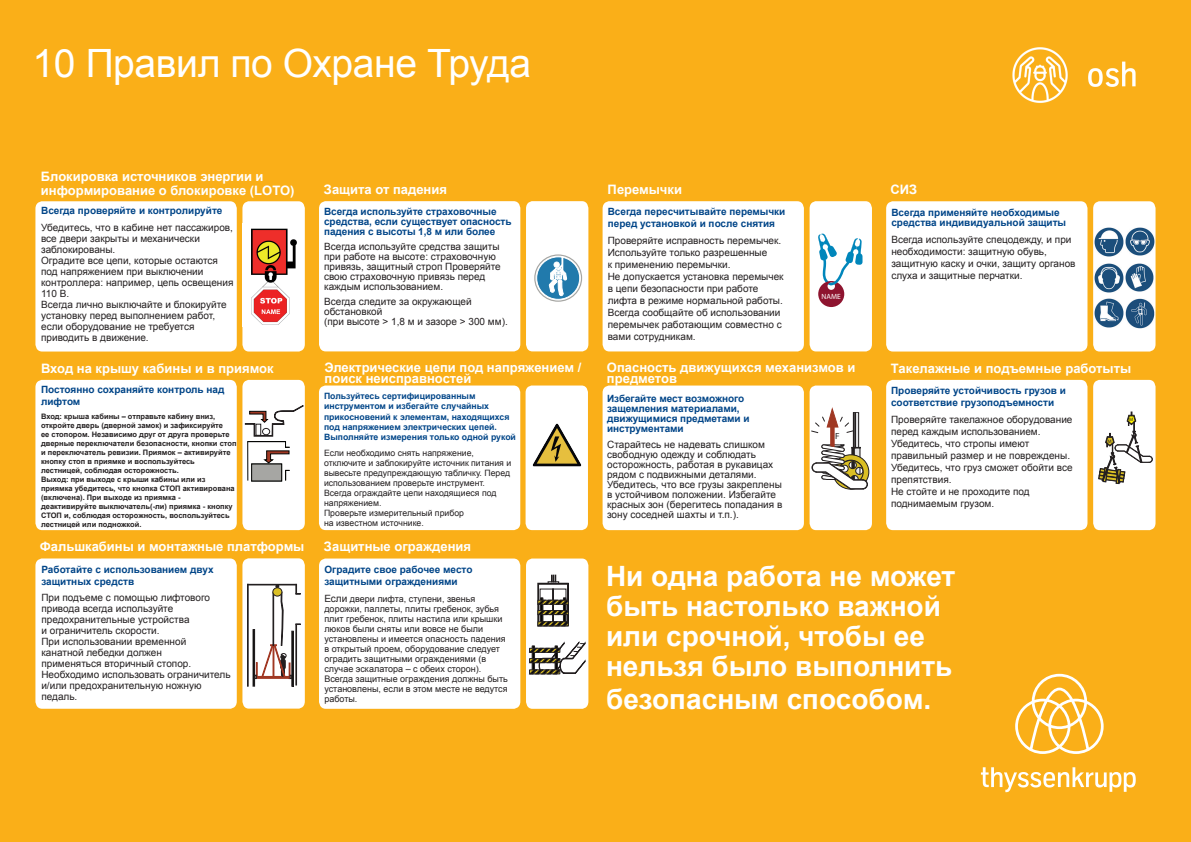
<style>
.page{position:relative;width:1191px;height:842px;background:#faaf18}
.page>*{position:absolute;margin:0;border:0;box-sizing:border-box;transform-origin:0 0}
.t1{font:39px "Arial";letter-spacing:-.01em;color:#fff}
.t2{font:700 28px/30px "Arial";color:#fff}
.t3{font:700 13px/11px "Arial";color:#fff}
.t4{font:10px/11px "Arial";color:#231f20}
.t5{font:700 10px/10px "Arial";color:#014588}
.t6{font:9px/10px "Arial";color:#231f20}
.t7{font:900 8.8px "Arial";color:#231f20;scale:1.04 1}
.t8{font:8.7px/10.1px "Arial";color:#231f20}
.t9{font:700 8.7px/10.4px "Arial";color:#014588}
.t10{font:700 7.5px/9px "Arial";color:#231f20}
.t11{font:7.5px "Myriad Pro";color:#fff}
.t12{font:900 4.9px "Arial";color:#231f20;scale:1.04 1}
.s1{font-size:10px}
</style>
<div class="page">
<svg style="left:1093px;top:201px;width:62px;height:150px;background:#fdfcfa"></svg>
<div style="left:886px;top:201px;width:201px;height:150px;background:#fff;border-radius:7px"></div>
<img style="left:1094px;top:263px;width:29px;height:29px">
<img style="left:1125px;top:227px;width:29px;height:29px">
<img style="left:1094px;top:299px;width:29px;height:29px">
<img style="left:1125px;top:263px;width:29px;height:29px">
<img style="left:1094px;top:227px;width:29px;height:29px">
<img style="left:1125px;top:299px;width:29px;height:29px">
<svg style="left:242px;top:201px;width:63px;height:150px;background:#fefcf8"></svg>
<div style="left:35px;top:201px;width:202px;height:150px;background:#fff;border-radius:7px"></div>
<div style="left:319px;top:201px;width:201px;height:150px;background:#fff;border-radius:7px"></div>
<svg style="left:526px;top:201px;width:62px;height:150px;background:#e4eef2"></svg>
<div style="left:602px;top:201px;width:202px;height:150px;background:#fff;border-radius:7px"></div>
<svg style="left:809px;top:201px;width:63px;height:150px;background:#e9eaec"></svg>
<div style="left:525px;top:385px;width:63px;height:145px;background:#fff;border-radius:7px"></div>
<div style="left:319px;top:385px;width:201px;height:145px;background:#fff;border-radius:7px"></div>
<img style="left:532px;top:423px;width:49px;height:43px">
<div style="left:809px;top:386px;width:63px;height:144px;background:#fff;border-radius:7px"></div>
<div style="left:602px;top:386px;width:202px;height:144px;background:#fff;border-radius:7px"></div>
<svg style="left:811px;top:408px;width:58px;height:82px"></svg>
<div style="left:886px;top:380px;width:201px;height:150px;background:#fff;border-radius:7px"></div>
<svg style="left:1093px;top:380px;width:62px;height:150px;background:#efede9"></svg>
<div style="left:35px;top:558px;width:202px;height:151px;background:#fff;border-radius:7px"></div>
<svg style="left:242px;top:558px;width:63px;height:151px;background:#e4deda"></svg>
<div style="left:35px;top:380px;width:202px;height:150px;background:#fff;border-radius:7px"></div>
<svg style="left:242px;top:380px;width:63px;height:150px;background:#eae8e5"></svg>
<div style="left:319px;top:558px;width:201px;height:151px;background:#fff;border-radius:7px"></div>
<svg style="left:526px;top:558px;width:62px;height:151px;background:#d9d8d4"></svg>
<svg style="left:1015px;top:674px;width:88px;height:80px"></svg>
<svg style="left:981px;top:767px;width:154px;height:25px"></svg>
<img style="left:1012px;top:47px;width:124px;height:56px">
<img style="left:243px;top:223px;width:59px;height:104px">
<h1 class="t1" style="left:33px;top:37px;width:500px">10 Правил по Охране Труда</h1>
<h3 class="t3" style="left:41px;top:170px;width:255px;line-height:14.2px">Блокировка источников энергии и информирование о блокировке (LOTO)</h3>
<p class="t5" style="left:41px;top:206px;width:183px">Всегда проверяйте и контролируйте</p>
<p class="t4" style="left:41px;top:223px;width:194px">Убедитесь, что в кабине нет пассажиров, все двери закрыты и механически заблокированы.<br>Оградите все цепи, которые остаются под напряжением при выключении контроллера: например, цепь освещения<br>110 В.<br>Всегда лично выключайте и блокируйте установку перед выполнением работ, если оборудование не требуется приводить в движение.</p>
<h3 class="t3" style="left:324px;top:184px;width:125px">Защита от падения</h3>
<p class="t5" style="left:324px;top:207px;width:189px">Всегда используйте страховочные средства, если существует опасность падения с высоты 1,8 м или более</p>
<p class="t4" style="left:324px;top:242px;width:178px;line-height:10px">Всегда используйте средства защиты при работе на высоте: страховочную привязь, защитный строп Проверяйте свою страховочную привязь перед каждым использованием.</p>
<p class="t4" style="left:324px;top:297px;width:185px;line-height:10px">Всегда следите за окружающей обстановкой<br>(при высоте &gt; 1,8 м и зазоре &gt; 300 мм).</p>
<h3 class="t3" style="left:607px;top:184px;width:76px">Перемычки</h3>
<p class="t5" style="left:608px;top:206px;width:179px;line-height:12px">Всегда пересчитывайте перемычки перед установкой и после снятия</p>
<p class="t4" style="left:608px;top:235px;width:177px;line-height:12px">Проверяйте исправность перемычек.<br>Используйте только разрешенные<br>к применению перемычки.<br>Не допускается установка перемычек в цепи безопасности при работе лифта в режиме нормальной работы.<br>Всегда сообщайте об использовании перемычек работающим совместно с вами сотрудникам.</p>
<p class="t11" style="left:821px;top:292px;width:21px">NAME</p>
<h3 class="t3" style="left:41px;top:363px;width:234px">Вход на крышу кабины и в приямок</h3>
<p class="t5" style="left:41px;top:383px;width:185px;line-height:12px">Постоянно сохраняйте контроль над лифтом</p>
<p class="t10" style="left:41px;top:412px;width:197px">Вход: крыша кабины – отправьте кабину вниз, откройте дверь (дверной замок) и зафиксируйте<br>ее стопором. Независимо друг от друга проверьте дверные переключатели безопасности, кнопки стоп и переключатель ревизии. Приямок – активируйте кнопку стоп в приямке и воспользуйтесь лестницей, соблюдая осторожность.<br>Выход: при выходе с крыши кабины или из приямка убедитесь, что кнопка СТОП активирована (включена). При выходе из приямка - деактивируйте выключатель(-ли) приямка - кнопку СТОП и, соблюдая осторожность, воспользуйтесь лестницей или подножкой.</p>
<h3 class="t3" style="left:324px;top:363px;width:258px">Электрические цепи под напряжением / поиск неисправностей</h3>
<h3 class="t3" style="left:607px;top:363px;width:250px">Опасность движущихся механизмов и предметов</h3>
<p class="t5" style="left:607px;top:394px;width:144px">Избегайте мест возможного защемления материалами, движущимися предметами и инструментами</p>
<p class="t4" style="left:607px;top:440px;width:177px;line-height:10px">Старайтесь не надевать слишком свободную одежду и соблюдать осторожность, работая в рукавицах рядом с подвижными деталями.<br>Убедитесь, что все грузы закреплены в устойчивом положении. Избегайте красных зон (берегитесь попадания в зону соседней шахты и т.п.).</p>
<p class="t9" style="left:324px;top:391px;width:193px">Пользуйтесь сертифицированным инструментом и избегайте случайных прикосновений к элементам, находящихся под напряжением электрических цепей.<br>Выполняйте измерения только одной рукой</p>
<p class="t8" style="left:324px;top:448px;width:189px">Если необходимо снять напряжение, отключите и заблокируйте источник питания и вывесьте предупреждающую табличку. Перед использованием проверьте инструмент.<br>Всегда ограждайте цепи находящиеся под напряжением.<br>Проверьте измерительный прибор<br>на известном источнике.</p>
<p class="t7" style="left:835px;top:430px;width:6px">F</p>
<h3 class="t3" style="left:890px;top:184px;width:28px">СИЗ</h3>
<p class="t5" style="left:891px;top:207px;width:176px">Всегда применяйте необходимые средства индивидуальной защиты</p>
<p class="t4" style="left:891px;top:233px;width:186px;line-height:12px">Всегда используйте спецодежду, и при необходимости: защитную обувь, защитную каску и очки, защиту органов слуха и защитные перчатки.</p>
<h3 class="t3" style="left:891px;top:363px;width:242px">Такелажные и подъемные работыты</h3>
<p class="t5" style="left:891px;top:385px;width:176px;line-height:12px">Проверяйте устойчивость грузов и соответствие грузоподъемности</p>
<p class="t4" style="left:891px;top:414px;width:183px;line-height:12px">Проверяйте такелажное оборудование перед каждым использованием.<br>Убедитесь, что стропы имеют правильный размер и не повреждены.<br>Убедитесь, что груз сможет обойти все препятствия.<br>Не стойте и не проходите под поднимаемым грузом.</p>
<p class="t12" style="left:1129px;top:416px;width:5px">M</p>
<p class="t12" style="left:1107px;top:438px;width:5px">M</p>
<h3 class="t3" style="left:40px;top:541px;width:266px">Фальшкабины и монтажные платформы</h3>
<p class="t5" style="left:41px;top:563px;width:174px;line-height:12px">Работайте с использованием двух защитных средств</p>
<p class="t4" style="left:41px;top:592px;width:191px">При подъеме с помощью лифтового привода всегда используйте предохранительные устройства<br>и ограничитель скорости.<br>При использовании временной канатной лебедки должен<br>применяться вторичный стопор.<br>Необходимо использовать ограничитель и/или предохранительную ножную педаль.</p>
<h3 class="t3" style="left:324px;top:541px;width:149px">Защитные ограждения</h3>
<p class="t5" style="left:324px;top:563px;width:150px;line-height:12px">Оградите свое рабочее место защитными ограждениями</p>
<p class="t6" style="left:324px;top:593px;width:185px"><span class="s1">Если</span> двери лифта, ступени, звенья дорожки, паллеты, плиты гребенок, зубья плит гребенок, плиты настила или крышки люков были сняты или вовсе не были установлены и имеется опасность падения в открытый проем, оборудование следует оградить защитными ограждениями (в случае эскалатора – с обеих сторон).<br>Всегда защитные ограждения должны быть установлены, если в этом месте не ведутся работы.</p>
<h2 class="t2" style="left:606px;top:562px;width:351px">Ни одна работа не может быть настолько важной или срочной, чтобы ее нельзя было выполнить</h2>
<h2 class="t2" style="left:606px;top:685px;width:326px">безопасным способом.</h2>
</div>
